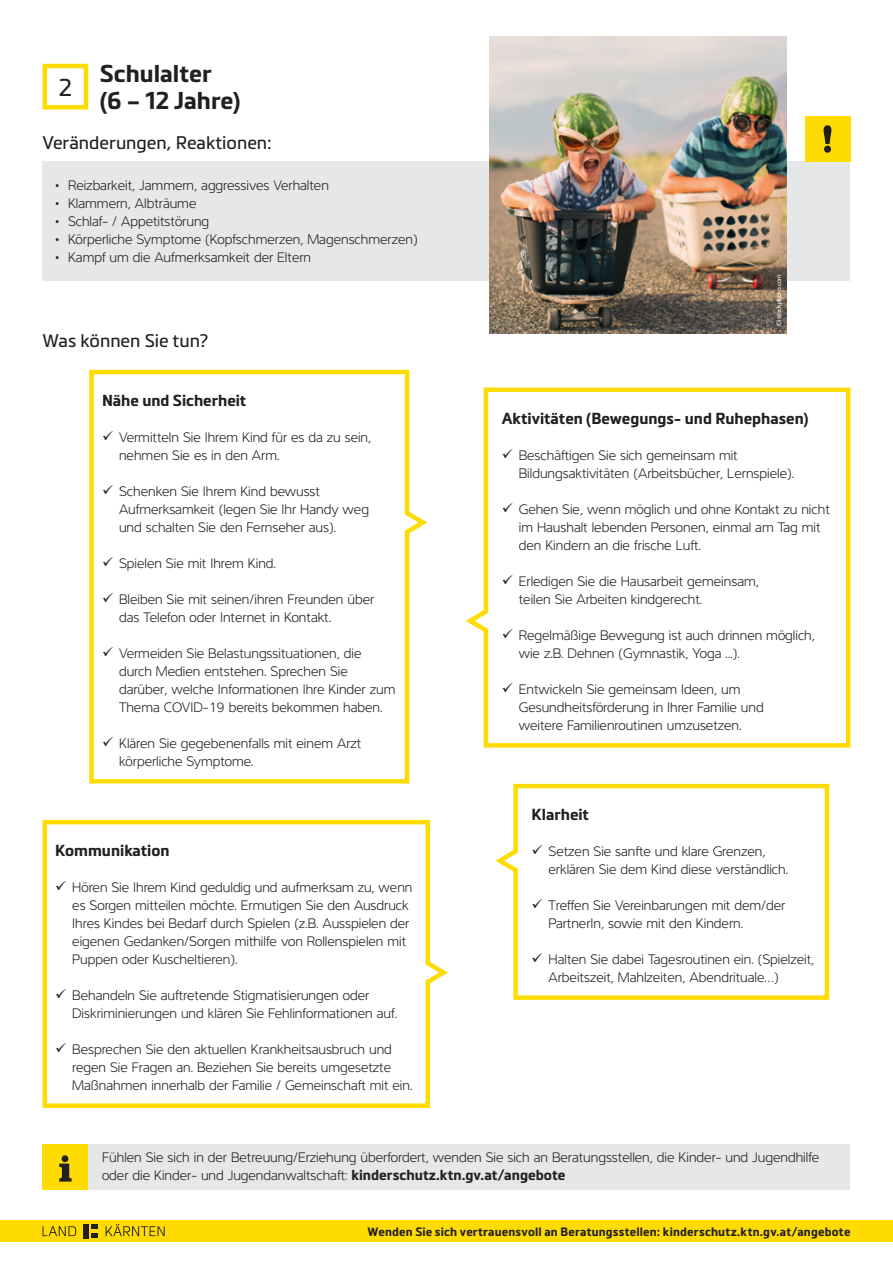
<style>
.page{position:relative;width:893px;height:1263px;background:#fff}
.page>*{position:absolute;margin:0;border:0;box-sizing:border-box;transform-origin:0 0}
.t1{font:700 24px/27px "Metronic Land Kaernten";color:#231f20}
.t2{font:24px "Metronic Land Kaernten";color:#231f20}
.t3{font:18px "Metronic Land Kaernten";color:#231f20}
.t4{font:700 15.75px "Metronic Land Kaernten";color:#231f20}
.t5{font:300 14.25px/18px "Interval Pro";color:#231f20}
.t6{font:700 12px "Metronic Land Kaernten";letter-spacing:.015em;color:#231f20}
.t7{font:6.75px "Interval Pro";color:#fff}
.s1{font-family:"Metronic Land Kaernten";font-weight:700}
</style>
<div class="page">
<div style="left:43px;top:162px;width:807px;height:119px;background:#e6e7e9"></div>
<div style="left:43px;top:1144px;width:807px;height:45px;background:#e6e7e9"></div>
<img style="left:43px;top:1144px;width:45px;height:45px">
<img style="left:489px;top:36px;width:298px;height:298px">
<div style="left:0;top:1220px;width:893px;height:22px;background:#ffdc01"></div>
<svg style="left:43px;top:1224px;width:122px;height:14px"></svg>
<div style="left:83px;top:1224px;width:6px;height:14px;background:#231f20"></div>
<svg style="left:89px;top:369px;width:339px;height:415px"></svg>
<svg style="left:42px;top:819px;width:406px;height:289px"></svg>
<svg style="left:465px;top:387px;width:386px;height:361px"></svg>
<svg style="left:495px;top:783px;width:335px;height:217px"></svg>
<div style="left:43px;top:64px;width:45px;height:45px;border:4px solid #ffdc01"></div>
<img style="left:805px;top:116px;width:45px;height:46px">
<h1 class="t2" style="left:59px;top:70px;width:15px">2</h1>
<h1 class="t1" style="left:100px;top:59px;width:142px">Schulalter<br>(6 – 12 Jahre)</h1>
<p class="t3" style="left:43px;top:130px;width:231px">Veränderungen, Reaktionen:</p>
<p class="t5" style="left:55px;top:175px;width:275px">• Reizbarkeit, Jammern, aggressives Verhalten</p>
<p class="t5" style="left:55px;top:193px;width:143px">• Klammern, Albträume</p>
<p class="t5" style="left:55px;top:211px;width:155px">• Schlaf- / Appetitstörung</p>
<p class="t5" style="left:55px;top:229px;width:364px">• Körperliche Symptome (Kopfschmerzen, Magenschmerzen)</p>
<p class="t5" style="left:55px;top:247px;width:257px">• Kampf um die Aufmerksamkeit der Eltern</p>
<p class="t3" style="left:43px;top:328px;width:167px">Was können Sie tun?</p>
<p class="t4" style="left:102px;top:390px;width:146px">Nähe und Sicherheit</p>
<p class="t5" style="left:119px;top:427px;width:254px;text-indent:-17px">✓ Vermitteln Sie Ihrem Kind für es da zu sein, nehmen Sie es in den Arm.</p>
<p class="t5" style="left:119px;top:481px;width:251px;text-indent:-17px">✓ Schenken Sie Ihrem Kind bewusst<br>Aufmerksamkeit (legen Sie Ihr Handy weg und schalten Sie den Fernseher aus).</p>
<p class="t5" style="left:102px;top:553px;width:175px">✓ Spielen Sie mit Ihrem Kind.</p>
<p class="t5" style="left:119px;top:589px;width:257px;text-indent:-17px">✓ Bleiben Sie mit seinen/ihren Freunden über das Telefon oder Internet in Kontakt.</p>
<p class="t5" style="left:119px;top:643px;width:278px;text-indent:-17px">✓ Vermeiden Sie Belastungssituationen, die durch Medien entstehen. Sprechen Sie darüber, welche Informationen Ihre Kinder zum Thema COVID-19 bereits bekommen haben.</p>
<p class="t5" style="left:119px;top:733px;width:244px;text-indent:-17px">✓ Klären Sie gegebenenfalls mit einem Arzt körperliche Symptome.</p>
<p class="t4" style="left:55px;top:840px;width:116px">Kommunikation</p>
<p class="t5" style="left:72px;top:877px;width:342px;text-indent:-17px">✓ Hören Sie Ihrem Kind geduldig und aufmerksam zu, wenn es Sorgen mitteilen möchte. Ermutigen Sie den Ausdruck Ihres Kindes bei Bedarf durch Spielen (z.B. Ausspielen der eigenen Gedanken/Sorgen mithilfe von Rollenspielen mit Puppen oder Kuscheltieren).</p>
<p class="t5" style="left:72px;top:985px;width:326px;text-indent:-17px">✓ Behandeln Sie auftretende Stigmatisierungen oder<br>Diskriminierungen und klären Sie Fehlinformationen auf.</p>
<p class="t5" style="left:72px;top:1039px;width:342px;text-indent:-17px">✓ Besprechen Sie den aktuellen Krankheitsausbruch und regen Sie Fragen an. Beziehen Sie bereits umgesetzte<br>Maßnahmen innerhalb der Familie / Gemeinschaft mit ein.</p>
<p class="t7" style="left:774px;top:326px;width:53px;rotate:-90deg">©istockphoto.com</p>
<p class="t4" style="left:502px;top:408px;width:308px">Aktivitäten (Bewegungs- und Ruhephasen)</p>
<p class="t5" style="left:519px;top:445px;width:277px;text-indent:-17px">✓ Beschäftigen Sie sich gemeinsam mit<br>Bildungsaktivitäten (Arbeitsbücher, Lernspiele).</p>
<p class="t5" style="left:519px;top:499px;width:313px;text-indent:-17px">✓ Gehen Sie, wenn möglich und ohne Kontakt zu nicht im Haushalt lebenden Personen, einmal am Tag mit den Kindern an die frische Luft.</p>
<p class="t5" style="left:519px;top:571px;width:242px;text-indent:-17px">✓ Erledigen Sie die Hausarbeit gemeinsam, teilen Sie Arbeiten kindgerecht.</p>
<p class="t5" style="left:519px;top:625px;width:298px;text-indent:-17px">✓ Regelmäßige Bewegung ist auch drinnen möglich, wie z.B. Dehnen (Gymnastik, Yoga ...).</p>
<p class="t5" style="left:519px;top:679px;width:246px;text-indent:-17px">✓ Entwickeln Sie gemeinsam Ideen, um<br>Gesundheitsförderung in Ihrer Familie und weitere Familienroutinen umzusetzen.</p>
<p class="t4" style="left:531px;top:804px;width:59px">Klarheit</p>
<p class="t5" style="left:549px;top:841px;width:241px;text-indent:-17px">✓ Setzen Sie sanfte und klare Grenzen, erklären Sie dem Kind diese verständlich.</p>
<p class="t5" style="left:549px;top:895px;width:238px;text-indent:-17px">✓ Treffen Sie Vereinbarungen mit dem/der<br>PartnerIn, sowie mit den Kindern.</p>
<p class="t5" style="left:549px;top:949px;width:267px;text-indent:-17px">✓ Halten Sie dabei Tagesroutinen ein. (Spielzeit,<br>Arbeitszeit, Mahlzeiten, Abendrituale…)</p>
<p class="t5" style="left:102px;top:1147px;width:719px">Fühlen Sie sich in der Betreuung/Erziehung überfordert, wenden Sie sich an Beratungsstellen, die Kinder- und Jugendhilfe oder die Kinder- und Jugendanwaltschaft: <span class="s1">kinderschutz.ktn.gv.at/angebote</span></p>
<p class="t6" style="left:368px;top:1224px;width:484px">Wenden Sie sich vertrauensvoll an Beratungsstellen: kinderschutz.ktn.gv.at/angebote</p>
</div>
